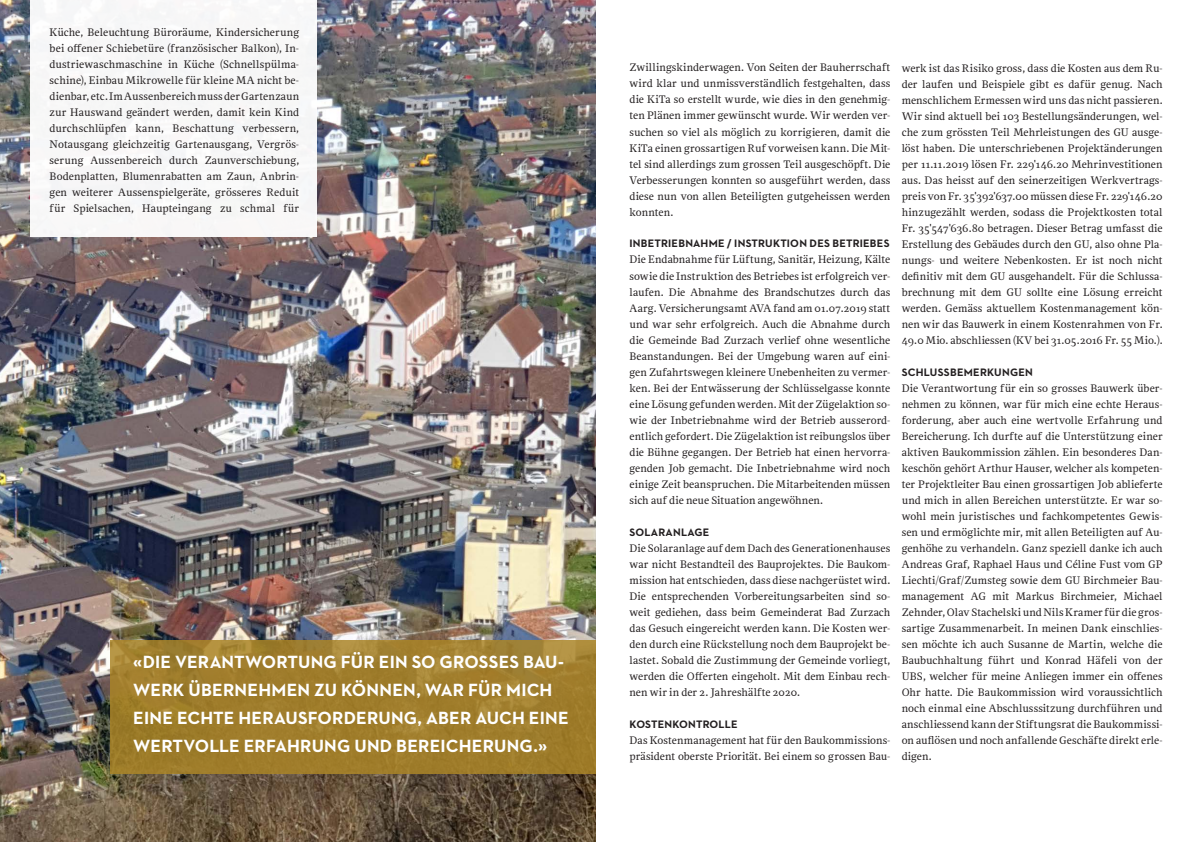
<style>
.page{position:relative;width:1191px;height:842px;background:#fff}
.page>*{position:absolute;margin:0;border:0;box-sizing:border-box;transform-origin:0 0}
.t1{font:700 18px/28px "Neutraface 2 Text";letter-spacing:.01em;color:#fff}
.t2{font:11px/16px "NN Rekja Word";letter-spacing:.005em;color:#231f20;text-align:justify}
.t3{font:700 11px "Neutraface 2 Text";letter-spacing:.02em;color:#231f20}
</style>
<div class="page">
<hr style="left:595px;top:0;width:1px;height:842px;background:#231f20">
<img style="left:0;top:0;width:595px;height:842px">
<svg style="left:110px;top:641px;width:485px;height:133px;background:#a07e2d"></svg>
<div style="left:30px;top:0;width:287px;height:237px;background:#f7f7f7"></div>
<p class="t2" style="left:50px;top:24px;width:251px">Küche, Beleuchtung Büroräume, Kindersicherung bei offener Schiebetüre (französischer Balkon), In&shy;dustriewaschmaschine in Küche (Schnellspülma&shy;schine), Einbau Mikrowelle für kleine MA nicht be&shy;dienbar, etc. Im Aussenbereich muss der Gartenzaun zur Hauswand geändert werden, damit kein Kind durchschlüpfen kann, Beschattung verbessern, Notausgang gleichzeitig Gartenausgang, Vergrös&shy;serung Aussenbereich durch Zaunverschiebung, Bodenplatten, Blumenrabatten am Zaun, Anbrin&shy;gen weiterer Aussenspielgeräte, grösseres Reduit für Spielsachen, Haupteingang zu schmal für</p>
<p class="t1" style="left:133px;top:648px;width:437px">«DIE VERANTWORTUNG FÜR EIN SO GROSSES BAU-WERK ÜBERNEHMEN ZU KÖNNEN, WAR FÜR MICH EINE ECHTE HERAUSFORDERUNG, ABER AUCH EINE WERTVOLLE ERFAHRUNG UND BEREICHERUNG.»</p>
<p class="t2" style="left:629px;top:60px;width:262px">Zwillingskinderwagen. Von Seiten der Bauherrschaft wird klar und unmissverständlich festgehalten, dass die KiTa so erstellt wurde, wie dies in den genehmig&shy;ten Plänen immer gewünscht wurde. Wir werden ver&shy;suchen so viel als möglich zu korrigieren, damit die KiTa einen grossartigen Ruf vorweisen kann. Die Mit&shy;tel sind allerdings zum grossen Teil ausgeschöpft. Die Verbesserungen konnten so ausgeführt werden, dass diese nun von allen Beteiligten gutgeheissen werden konnten.</p>
<p class="t3" style="left:629px;top:237px;width:261px">INBETRIEBNAHME / INSTRUKTION DES BETRIEBES</p>
<p class="t2" style="left:629px;top:252px;width:262px">Die Endabnahme für Lüftung, Sanitär, Heizung, Kälte sowie die Instruktion des Betriebes ist erfolgreich ver&shy;laufen. Die Abnahme des Brandschutzes durch das Aarg. Versicherungsamt AVA fand am 01.07.2019 statt und war sehr erfolgreich. Auch die Abnahme durch die Gemeinde Bad Zurzach verlief ohne wesentliche Beanstandungen. Bei der Umgebung waren auf eini&shy;gen Zufahrtswegen kleinere Unebenheiten zu vermer&shy;ken. Bei der Entwässerung der Schlüsselgasse konnte eine Lösung gefunden werden. Mit der Zügelaktion so&shy;wie der Inbetriebnahme wird der Betrieb ausserord&shy;entlich gefordert. Die Zügelaktion ist reibungslos über die Bühne gegangen. Der Betrieb hat einen hervorra&shy;genden Job gemacht. Die Inbetriebnahme wird noch einige Zeit beanspruchen. Die Mitarbeitenden müssen sich auf die neue Situation angewöhnen.</p>
<p class="t3" style="left:629px;top:525px;width:81px">SOLARANLAGE</p>
<p class="t2" style="left:629px;top:540px;width:262px">Die Solaranlage auf dem Dach des Generationenhauses war nicht Bestandteil des Bauprojektes. Die Baukom&shy;mission hat entschieden, dass diese nachgerüstet wird.<br>Die entsprechenden Vorbereitungsarbeiten sind so&shy;weit gediehen, dass beim Gemeinderat Bad Zurzach das Gesuch eingereicht werden kann. Die Kosten wer&shy;den durch eine Rückstellung noch dem Bauprojekt be&shy;lastet. Sobald die Zustimmung der Gemeinde vorliegt, werden die Offerten eingeholt. Mit dem Einbau rech&shy;nen wir in der 2. Jahreshälfte 2020.</p>
<p class="t3" style="left:629px;top:717px;width:109px">KOSTENKONTROLLE</p>
<p class="t2" style="left:629px;top:732px;width:262px">Das Kostenmanagement hat für den Baukommissions&shy;präsident oberste Priorität. Bei einem so grossen Bau-</p>
<p class="t2" style="left:901px;top:60px;width:262px">werk ist das Risiko gross, dass die Kosten aus dem Ru&shy;der laufen und Beispiele gibt es dafür genug. Nach menschlichem Ermessen wird uns das nicht passieren.<br>Wir sind aktuell bei 103 Bestellungsänderungen, wel&shy;che zum grössten Teil Mehrleistungen des GU ausge&shy;löst haben. Die unterschriebenen Projektänderungen per 11.11.2019 lösen Fr. 229'146.20 Mehrinvestitionen aus. Das heisst auf den seinerzeitigen Werkvertrags&shy;preis von Fr. 35'392'637.00 müssen diese Fr. 229'146.20 hinzugezählt werden, sodass die Projektkosten total Fr. 35'547'636.80 betragen. Dieser Betrag umfasst die Erstellung des Gebäudes durch den GU, also ohne Pla&shy;nungs- und weitere Nebenkosten. Er ist noch nicht definitiv mit dem GU ausgehandelt. Für die Schlussa&shy;brechnung mit dem GU sollte eine Lösung erreicht werden. Gemäss aktuellem Kostenmanagement kön&shy;nen wir das Bauwerk in einem Kostenrahmen von Fr.<br>49.0 Mio. abschliessen (KV bei 31.05.2016 Fr. 55 Mio.).</p>
<p class="t3" style="left:901px;top:365px;width:133px">SCHLUSSBEMERKUNGEN</p>
<p class="t2" style="left:901px;top:380px;width:262px">Die Verantwortung für ein so grosses Bauwerk über&shy;nehmen zu können, war für mich eine echte Heraus&shy;forderung, aber auch eine wertvolle Erfahrung und Bereicherung. Ich durfte auf die Unterstützung einer aktiven Baukommission zählen. Ein besonderes Dan&shy;keschön gehört Arthur Hauser, welcher als kompeten&shy;ter Projektleiter Bau einen grossartigen Job ablieferte und mich in allen Bereichen unterstützte. Er war so&shy;wohl mein juristisches und fachkompetentes Gewis&shy;sen und ermöglichte mir, mit allen Beteiligten auf Au&shy;genhöhe zu verhandeln. Ganz speziell danke ich auch Andreas Graf, Raphael Haus und Céline Fust vom GP Liechti/Graf/Zumsteg sowie dem GU Birchmeier Bau&shy;management AG mit Markus Birchmeier, Michael Zehnder, Olav Stachelski und Nils Kramer für die gros&shy;sartige Zusammenarbeit. In meinen Dank einschlies&shy;sen möchte ich auch Susanne de Martin, welche die Baubuchhaltung führt und Konrad Häfeli von der UBS, welcher für meine Anliegen immer ein offenes Ohr hatte. Die Baukommission wird voraussichtlich noch einmal eine Abschlusssitzung durchführen und anschliessend kann der Stiftungsrat die Baukommissi&shy;on auflösen und noch anfallende Geschäfte direkt erle&shy;digen.</p>
</div>
